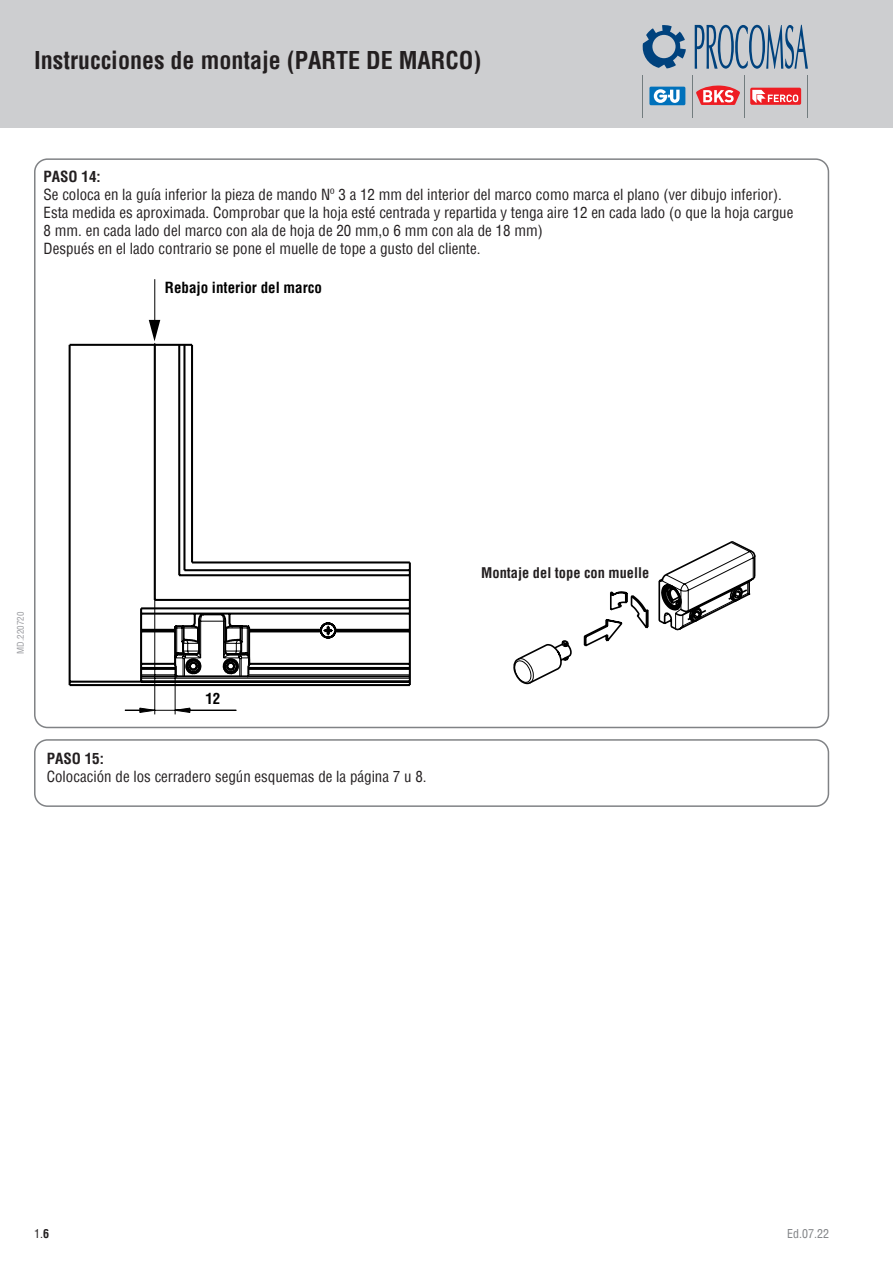
<style>
.page{position:relative;width:893px;height:1263px;background:#fff}
.page>*{position:absolute;margin:0;border:0;box-sizing:border-box;transform-origin:0 0}
.t1{font:700 condensed 24px "Helvetica";color:#231f20}
.t2{font:condensed 15px/18px "Helvetica";color:#231f20}
.t3{font:700 condensed 15px "Helvetica";color:#000}
.t4{font:700 condensed 15px "Helvetica";color:#231f20}
.t5{font:700 condensed 14.4px "Helvetica";color:#231f20}
.t6{font:condensed 12px "Helvetica";color:#808285}
.t7{font:condensed 12px "Helvetica";color:#231f20}
.t8{font:condensed 9px "Helvetica";color:#9b9ca0}
.s1{font-weight:700}
</style>
<div class="page">
<div style="left:0;top:0;width:893px;height:128px;background:#cdced0"></div>
<svg style="left:642px;top:25px;width:44px;height:43px"></svg>
<svg style="left:695px;top:25px;width:113px;height:44px"></svg>
<hr style="left:643px;top:75px;width:1px;height:43px;background:#727c7e">
<hr style="left:692px;top:75px;width:1px;height:43px;background:#727c7e">
<hr style="left:744px;top:75px;width:1px;height:43px;background:#727c7e">
<hr style="left:807px;top:75px;width:1px;height:43px;background:#727c7e">
<div style="left:649px;top:87px;width:36px;height:18px;background:#0071bb;border-radius:2px"></div>
<svg style="left:654px;top:89px;width:26px;height:14px"></svg>
<svg style="left:696px;top:86px;width:44px;height:19px"></svg>
<div style="left:750px;top:88px;width:51px;height:17px;background:#ee1d23;border-radius:2px"></div>
<svg style="left:752px;top:90px;width:46px;height:13px"></svg>
<svg style="left:69px;top:678px;width:342px;height:9px"></svg>
<svg style="left:69px;top:343px;width:342px;height:335px"></svg>
<svg style="left:173px;top:621px;width:165px;height:55px"></svg>
<hr style="left:155px;top:279px;width:1px;height:45px;background:#000">
<svg style="left:149px;top:320px;width:11px;height:21px"></svg>
<svg style="left:513px;top:541px;width:242px;height:143px"></svg>
<div style="left:34px;top:739px;width:795px;height:68px;border:2px solid #808285;border-radius:13px"></div>
<h1 class="t1" style="left:34px;top:44px;width:449px">Instrucciones de montaje (PARTE DE MARCO)</h1>
<p class="t4" style="left:44px;top:167px;width:59px">PASO 14:</p>
<p class="t2" style="left:44px;top:186px;width:751px">Se coloca en la guía inferior la pieza de mando Nº 3 a 12 mm del interior del marco como marca el plano (ver dibujo inferior).<br>Esta medida es aproximada. Comprobar que la hoja esté centrada y repartida y tenga aire 12 en cada lado (o que la hoja cargue 8 mm. en cada lado del marco con ala de hoja de 20 mm,o 6 mm con ala de 18 mm)<br>Después en el lado contrario se pone el muelle de tope a gusto del cliente.</p>
<p class="t3" style="left:165px;top:278px;width:159px">Rebajo interior del marco</p>
<p class="t8" style="left:15px;top:654px;width:43px;rotate:-90deg">MD.220720</p>
<p class="t3" style="left:205px;top:688px;width:16px">12</p>
<p class="t4" style="left:47px;top:748px;width:59px">PASO 15:</p>
<p class="t2" style="left:47px;top:767px;width:381px">Colocación de los cerradero según esquemas de la página 7 u 8.</p>
<p class="t5" style="left:481px;top:563px;width:170px">Montaje del tope con muelle</p>
<p class="t7" style="left:34px;top:1226px;width:16px">1.<span class="s1">6</span></p>
<p class="t6" style="left:787px;top:1226px;width:43px">Ed.07.22</p>
</div>
